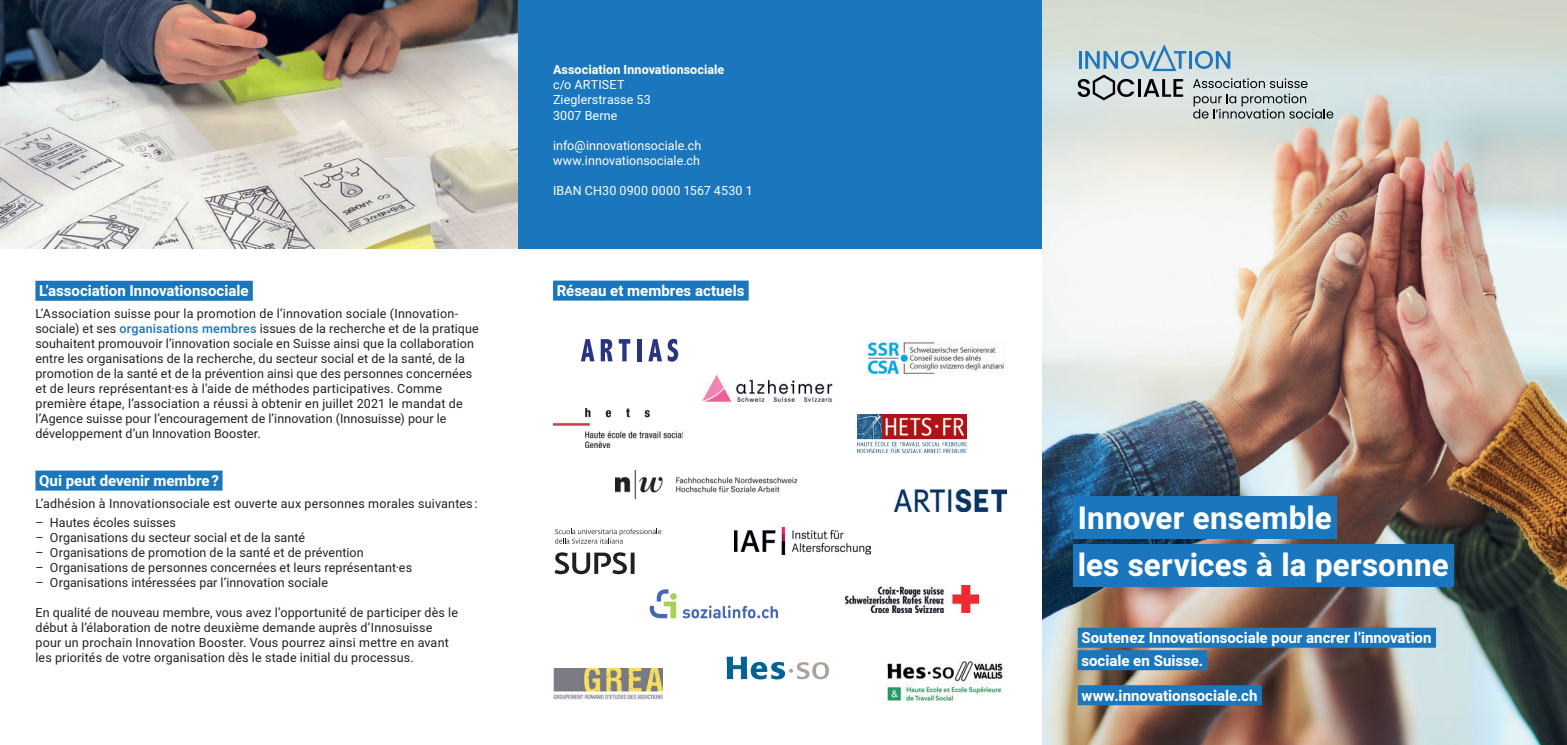
<style>
.page{position:relative;width:1567px;height:745px;background:#fff}
.page>*{position:absolute;margin:0;border:0;box-sizing:border-box;transform-origin:0 0}
.t1{font:700 31.25px/46.2px "Heebo";letter-spacing:.005em;color:#fff}
.t2{font:700 15px/22.5px "Heebo";color:#fff}
.t3{font:12.5px/15px "Heebo";letter-spacing:.01em;color:#231f20}
.t4{font:12.5px/15px "Heebo";letter-spacing:.01em;color:#fff}
.t5{font:700 12.5px "Heebo";letter-spacing:.005em;color:#fff}
.s1{color:#1b77bd}
.s2{font-weight:500;color:#1b77bd}
</style>
<div class="page">
<div style="left:0;top:0;width:1042px;height:248px;background:#1b77bd"></div>
<img style="left:0;top:0;width:517px;height:248px">
<img style="left:1042px;top:0;width:524px;height:744px">
<div style="left:1077px;top:627px;width:358px;height:20px;background:#1b77bd"></div>
<div style="left:1077px;top:649px;width:130px;height:20px;background:#1b77bd"></div>
<div style="left:1077px;top:684px;width:184px;height:20px;background:#1b77bd"></div>
<div style="left:1073px;top:496px;width:263px;height:43px;background:#1b77bd"></div>
<div style="left:1073px;top:543px;width:380px;height:43px;background:#1b77bd"></div>
<svg style="left:1077px;top:44px;width:256px;height:74px;background:#bccacc"></svg>
<div style="left:35px;top:280px;width:218px;height:20px;background:#1b77bd"></div>
<div style="left:35px;top:470px;width:187px;height:20px;background:#1b77bd"></div>
<div style="left:553px;top:280px;width:195px;height:20px;background:#1b77bd"></div>
<img style="left:894px;top:489px;width:112px;height:21px">
<img style="left:553px;top:668px;width:109px;height:32px">
<img style="left:857px;top:414px;width:109px;height:38px">
<img style="left:887px;top:661px;width:116px;height:39px">
<img style="left:702px;top:375px;width:131px;height:26px">
<img style="left:845px;top:585px;width:133px;height:27px">
<img style="left:734px;top:527px;width:136px;height:27px">
<img style="left:867px;top:342px;width:137px;height:32px">
<img style="left:615px;top:470px;width:181px;height:28px">
<svg style="left:554px;top:552px;width:80px;height:22px"></svg>
<svg style="left:555px;top:528px;width:106px;height:15px"></svg>
<img style="left:553px;top:408px;width:129px;height:39px">
<svg style="left:726px;top:656px;width:103px;height:23px"></svg>
<svg style="left:649px;top:589px;width:27px;height:29px"></svg>
<svg style="left:682px;top:605px;width:96px;height:13px"></svg>
<svg style="left:581px;top:339px;width:13px;height:22px"></svg>
<svg style="left:600px;top:339px;width:12px;height:22px"></svg>
<svg style="left:618px;top:339px;width:12px;height:22px"></svg>
<hr style="left:637px;top:339px;width:4px;height:22px;background:#293580">
<svg style="left:648px;top:338px;width:30px;height:23px"></svg>
<p class="t2" style="left:39px;top:280px;width:215px">L’association Innovationsociale<span class="s1">.</span></p>
<p class="t3" style="left:35px;top:306px;width:445px">L’Association suisse pour la promotion de l’innovation sociale (Innovation&shy;sociale) et ses <span class="s2">organisations membres</span> issues de la recherche et de la pratique souhaitent promouvoir l’innovation sociale en Suisse ainsi que la collaboration entre les organisations de la recherche, du secteur social et de la santé, de la promotion de la santé et de la prévention ainsi que des personnes concernées et de leurs représentant·es à l’aide de méthodes participatives. Comme première étape, l’association a réussi à obtenir en juillet 2021 le mandat de l’Agence suisse pour l’encouragement de l’innovation (Innosuisse) pour le développement d’un Innovation Booster.</p>
<p class="t2" style="left:39px;top:469px;width:185px">Qui peut devenir membre?<span class="s1">.</span></p>
<p class="t3" style="left:35px;top:496px;width:443px">L’adhésion à Innovationsociale est ouverte aux personnes morales suivantes :</p>
<p class="t3" style="left:35px;top:514px;width:142px">– Hautes écoles suisses</p>
<p class="t3" style="left:35px;top:529px;width:271px">– Organisations du secteur social et de la santé</p>
<p class="t3" style="left:35px;top:544px;width:330px">– Organisations de promotion de la santé et de prévention</p>
<p class="t3" style="left:35px;top:559px;width:378px">– Organisations de personnes concernées et leurs représentant·es</p>
<p class="t3" style="left:35px;top:574px;width:294px">– Organisations intéressées par l’innovation sociale</p>
<p class="t3" style="left:35px;top:604px;width:424px">En qualité de nouveau membre, vous avez l’opportunité de participer dès le début à l’élaboration de notre deuxième demande auprès d’Innosuisse pour un prochain Innovation Booster. Vous pourrez ainsi mettre en avant les priorités de votre organisation dès le stade initial du processus.</p>
<p class="t5" style="left:553px;top:61px;width:173px">Association Innovationsociale</p>
<p class="t4" style="left:553px;top:77px;width:99px">c/o ARTISET<br>Zieglerstrasse 53<br>3007 Berne</p>
<p class="t4" style="left:553px;top:137px;width:150px">info@innovationsociale.ch www.innovationsociale.ch</p>
<p class="t4" style="left:553px;top:182px;width:201px">IBAN CH30 0900 0000 1567 4530 1</p>
<p class="t2" style="left:556px;top:279px;width:193px">Réseau et membres actuels<span class="s1">.</span></p>
<h1 class="t1" style="left:1077px;top:495px;width:372px">Innover ensemble<br>les services à la personne</h1>
<p class="t2" style="left:1081px;top:626px;width:356px">Soutenez Innovationsociale pour ancrer l’innovation<span class="s1">. </span>sociale en Suisse.<span class="s1">.</span></p>
<p class="t2" style="left:1081px;top:684px;width:182px">www.innovationsociale.ch<span class="s1">.</span></p>
</div>
